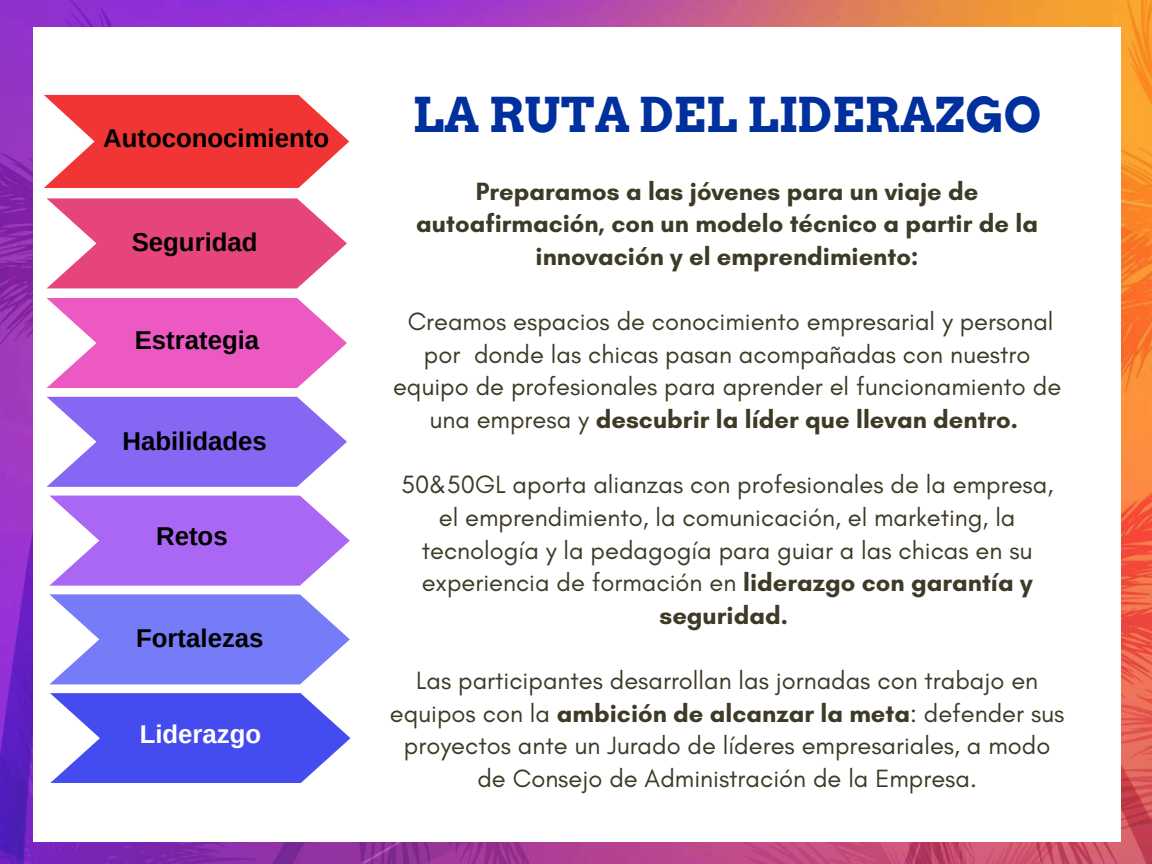
<style>
.page{position:relative;width:1152px;height:864px;background:#fff}
.page>*{position:absolute;margin:0;border:0;box-sizing:border-box;transform-origin:0 0}
.t1{font:700 48px "Arvo";color:#00309d}
.t2{font:700 25.8px "Arimo";color:#000}
.t3{font:700 25.8px "Arimo";color:#fff}
.t4{font:25.5px/32.7px "Glacial Indifference";color:#3d3a26;text-align:center}
.t5{font:700 25.5px/32.7px "Glacial Indifference";color:#3d3a26;text-align:center}
.s1{font-weight:700}
</style>
<div class="page">
<img style="left:0;top:0;width:1152px;height:864px">
<div style="left:33px;top:27px;width:1088px;height:815px;background:#fff"></div>
<svg style="left:44px;top:95px;width:305px;height:93px"></svg>
<svg style="left:47px;top:198px;width:300px;height:90px"></svg>
<svg style="left:47px;top:298px;width:300px;height:90px"></svg>
<svg style="left:47px;top:397px;width:300px;height:90px"></svg>
<svg style="left:49px;top:496px;width:301px;height:90px"></svg>
<svg style="left:49px;top:594px;width:301px;height:90px"></svg>
<svg style="left:50px;top:693px;width:300px;height:90px"></svg>
<p class="t2" style="left:103px;top:123px;width:227px">Autoconocimiento</p>
<p class="t2" style="left:132px;top:227px;width:127px">Seguridad</p>
<p class="t2" style="left:135px;top:326px;width:126px">Estrategia</p>
<p class="t2" style="left:122px;top:426px;width:146px">Habilidades</p>
<p class="t2" style="left:156px;top:522px;width:73px">Retos</p>
<p class="t2" style="left:136px;top:624px;width:129px">Fortalezas</p>
<p class="t3" style="left:140px;top:720px;width:123px">Liderazgo</p>
<h1 class="t1" style="left:413px;top:86px;width:631px">LA RUTA DEL LIDERAZGO</h1>
<p class="t5" style="left:416px;top:174px;width:623px">Preparamos a las jóvenes para un viaje de autoafirmación, con un modelo técnico a partir de la innovación y el emprendimiento:</p>
<p class="t4" style="left:393px;top:305px;width:670px">Creamos espacios de conocimiento empresarial y personal por donde las chicas pasan acompañadas con nuestro equipo de profesionales para aprender el funcionamiento de una empresa y <span class="s1">descubrir la líder que llevan dentro.</span></p>
<p class="t4" style="left:401px;top:468px;width:654px">50&amp;50GL aporta alianzas con profesionales de la empresa, el emprendimiento, la comunicación, el marketing, la tecnología y la pedagogía para guiar a las chicas en su experiencia de formación en <span class="s1">liderazgo con garantía y seguridad.</span></p>
<p class="t4" style="left:390px;top:664px;width:676px">Las participantes desarrollan las jornadas con trabajo en equipos con la <span class="s1">ambición de alcanzar la meta</span>: defender sus proyectos ante un Jurado de líderes empresariales, a modo de Consejo de Administración de la Empresa.</p>
</div>
